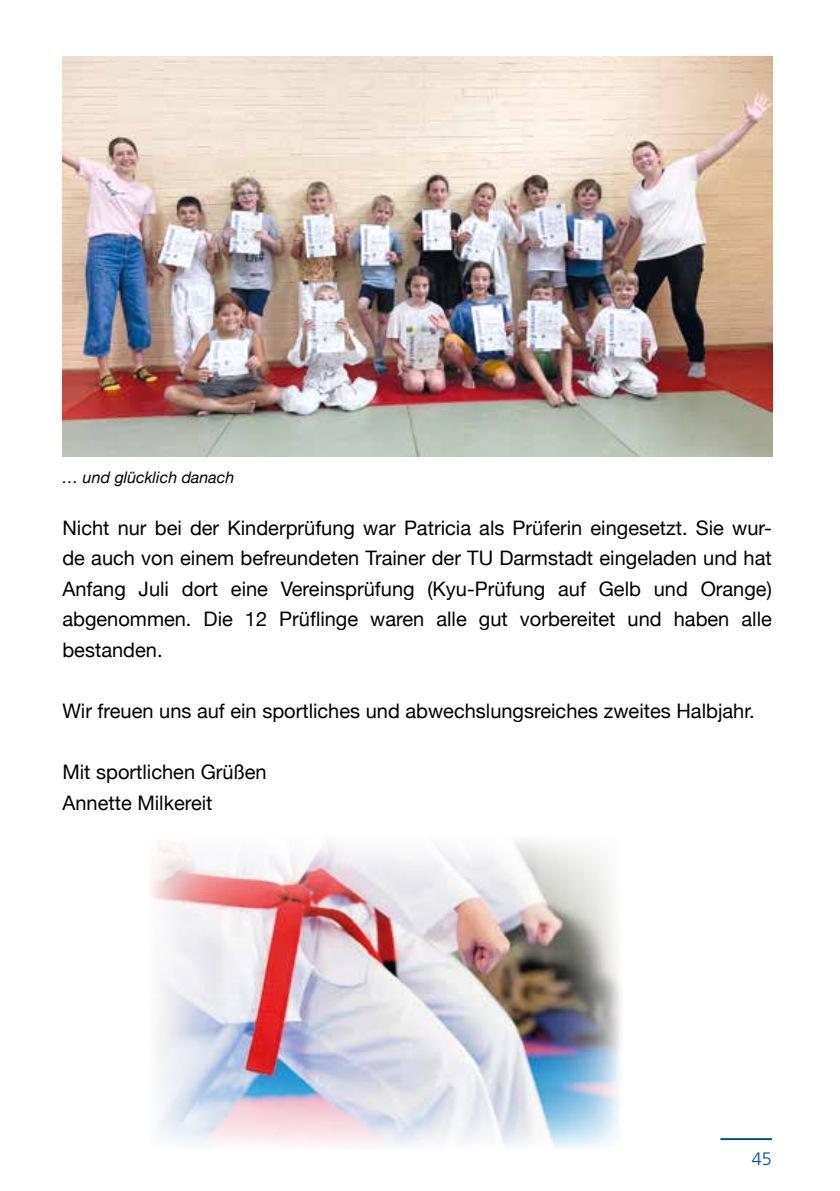
<style>
.page{position:relative;width:840px;height:1191px;background:#fff}
.page>*{position:absolute;margin:0;border:0;box-sizing:border-box;transform-origin:0 0}
.t1{font:20px/30.6px "Helvetica Neue";color:#000;text-align:justify}
.t2{font:300 18px "Frutiger LT Std";color:#005095}
.t3{font:italic 16px "Helvetica Neue";color:#000}
</style>
<div class="page">
<hr style="left:720px;top:1138px;width:51px;height:2px;background:#005095">
<img style="left:151px;top:841px;width:470px;height:307px">
<img style="left:62px;top:57px;width:709px;height:399px">
<p class="t3" style="left:62px;top:466px;width:173px">… und glücklich danach</p>
<p class="t1" style="left:62px;top:513px;width:710px">Nicht nur bei der Kinderprüfung war Patricia als Prüferin eingesetzt. Sie wur&shy;de auch von einem befreundeten Trainer der TU Darmstadt eingeladen und hat Anfang Juli dort eine Vereinsprüfung (Kyu-Prüfung auf Gelb und Orange) abgenommen. Die 12 Prüflinge waren alle gut vorbereitet und haben alle bestanden.</p>
<p class="t1" style="left:62px;top:697px;width:693px">Wir freuen uns auf ein sportliches und abwechslungsreiches zweites Halbjahr.</p>
<p class="t1" style="left:62px;top:758px;width:206px">Mit sportlichen Grüßen<br>Annette Milkereit</p>
<p class="t2" style="left:751px;top:1148px;width:22px">45</p>
</div>
